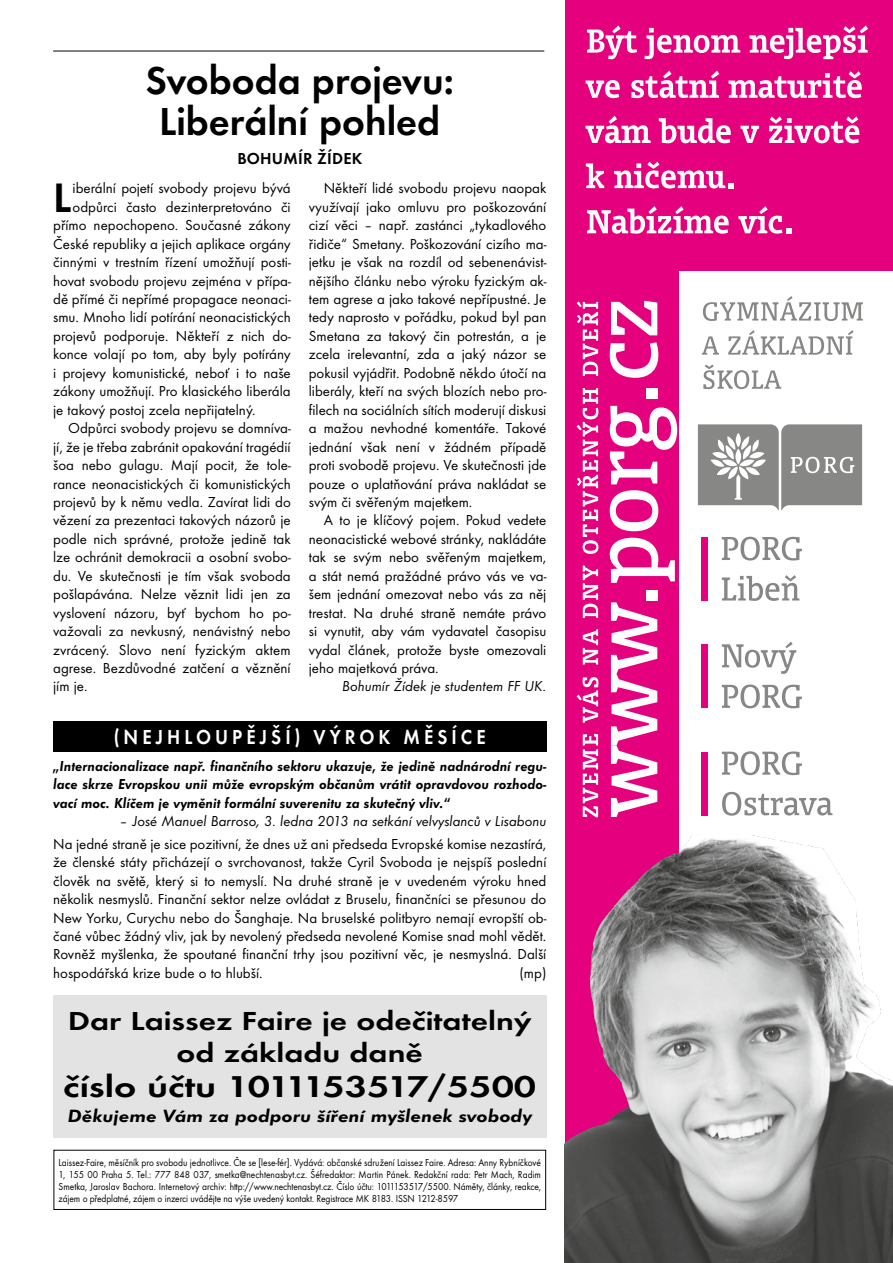
<style>
.page{position:relative;width:893px;height:1263px;background:#fff}
.page>*{position:absolute;margin:0;border:0;box-sizing:border-box;transform-origin:0 0}
.t1{font:600 42.6px "Futura TOT";color:#000}
.t2{font:600 40.5px/40.5px "Futura TOT";color:#000;text-align:center}
.t3{font:600 31.2px "Futura TOT";letter-spacing:-.025em;color:#000;scale:1.26 1}
.t4{font:600 27px/31.5px "Futura TOT";color:#000;text-align:center;scale:1.24 1}
.t5{font:600 21px "Futura TOT";letter-spacing:.215em;color:#fff;scale:.9 1}
.t6{font:18.45px "Futura TOT Demi Obli";color:#000;scale:1.19 1}
.t7{font:600 16.5px "Futura TOT";letter-spacing:.015em;color:#000}
.t8{font:15px/18.5px "Futura TOT";color:#000;text-align:justify}
.t9{font:15px/18.5px "Futura TOT Demi Obli";color:#000;text-align:justify}
.t10{font:15px "Futura TOT Book Obli";color:#000}
.t11{font:10.5px/12px "Futura TOT";letter-spacing:-.01em;color:#000;text-align:justify;scale:.9 1}
</style>
<div class="page">
<div style="left:566px;top:0;width:327px;height:270px;background:#e5007d"></div>
<div style="left:566px;top:0;width:113px;height:1263px;background:#e5007d"></div>
<svg style="left:722px;top:537px;width:80px;height:23px"></svg>
<svg style="left:722px;top:575px;width:77px;height:26px"></svg>
<svg style="left:722px;top:641px;width:74px;height:33px"></svg>
<svg style="left:722px;top:684px;width:80px;height:24px"></svg>
<svg style="left:722px;top:751px;width:80px;height:24px"></svg>
<svg style="left:722px;top:792px;width:110px;height:22px"></svg>
<svg style="left:698px;top:424px;width:164px;height:86px;background:#9c9c9b"></svg>
<svg style="left:703px;top:296px;width:160px;height:25px"></svg>
<svg style="left:702px;top:336px;width:17px;height:19px"></svg>
<svg style="left:728px;top:330px;width:126px;height:25px"></svg>
<svg style="left:703px;top:364px;width:78px;height:25px"></svg>
<div style="left:701px;top:537px;width:7px;height:64px;background:#e5007d"></div>
<div style="left:701px;top:644px;width:7px;height:64px;background:#e5007d"></div>
<div style="left:701px;top:752px;width:7px;height:64px;background:#e5007d"></div>
<svg style="left:587px;top:25px;width:50px;height:34px"></svg>
<svg style="left:644px;top:28px;width:96px;height:31px"></svg>
<svg style="left:749px;top:25px;width:119px;height:34px"></svg>
<svg style="left:586px;top:80px;width:34px;height:18px"></svg>
<svg style="left:631px;top:71px;width:88px;height:27px"></svg>
<svg style="left:728px;top:71px;width:134px;height:27px"></svg>
<svg style="left:586px;top:116px;width:65px;height:27px"></svg>
<svg style="left:659px;top:118px;width:72px;height:25px"></svg>
<svg style="left:740px;top:126px;width:19px;height:17px"></svg>
<svg style="left:769px;top:116px;width:91px;height:27px"></svg>
<svg style="left:586px;top:163px;width:18px;height:25px"></svg>
<svg style="left:614px;top:162px;width:119px;height:26px"></svg>
<svg style="left:587px;top:206px;width:142px;height:28px"></svg>
<svg style="left:738px;top:206px;width:53px;height:28px"></svg>
<svg style="left:611px;top:602px;width:46px;height:212px"></svg>
<div style="left:646px;top:591px;width:11px;height:10px;background:#fff"></div>
<svg style="left:610px;top:538px;width:65px;height:45px"></svg>
<svg style="left:610px;top:490px;width:48px;height:41px"></svg>
<svg style="left:610px;top:406px;width:67px;height:78px"></svg>
<div style="left:646px;top:388px;width:11px;height:10px;background:#fff"></div>
<svg style="left:610px;top:342px;width:48px;height:36px"></svg>
<svg style="left:611px;top:301px;width:46px;height:34px"></svg>
<svg style="left:583px;top:734px;width:15px;height:80px"></svg>
<svg style="left:576px;top:677px;width:22px;height:46px"></svg>
<svg style="left:583px;top:629px;width:15px;height:36px"></svg>
<svg style="left:583px;top:565px;width:15px;height:53px"></svg>
<svg style="left:576px;top:388px;width:22px;height:166px"></svg>
<svg style="left:576px;top:301px;width:22px;height:75px"></svg>
<img style="left:564px;top:814px;width:329px;height:449px">
<div style="left:54px;top:1150px;width:492px;height:60px;border:1px solid #000"></div>
<hr style="left:53px;top:51px;width:491px;height:1px;background:#000">
<div style="left:53px;top:721px;width:493px;height:30px;background:#000"></div>
<div style="left:53px;top:994px;width:493px;height:143px;background:#e3e3e3"></div>
<h2 class="t2" style="left:146px;top:60px;width:310px">Svoboda projevu:<br>Liberální pohled</h2>
<p class="t7" style="left:237px;top:148px;width:126px">Boh umír Žídek</p>
<h1 class="t1" style="left:53px;top:172px;width:20px">L</h1>
<p class="t8" style="left:73px;top:179px;width:220px">iberální pojetí svobody projevu bývá</p>
<p class="t8" style="left:73px;top:197px;width:220px">odpůrci často dezinterpretováno či</p>
<p class="t8" style="left:53px;top:216px;width:239px">přímo nepochopeno. Současné zákony</p>
<p class="t8" style="left:53px;top:234px;width:239px">České republiky a jejich aplikace orgány</p>
<p class="t8" style="left:53px;top:253px;width:239px">činnými v trestním řízení umožňují posti-</p>
<p class="t8" style="left:53px;top:271px;width:239px">hovat svobodu projevu zejména v přípa-</p>
<p class="t8" style="left:53px;top:290px;width:239px">dě přímé či nepřímé propagace neonaci-</p>
<p class="t8" style="left:53px;top:308px;width:239px">smu. Mnoho lidí potírání neonacistických</p>
<p class="t8" style="left:53px;top:327px;width:239px">projevů podporuje. Někteří z nich do-</p>
<p class="t8" style="left:53px;top:345px;width:239px">konce volají po tom, aby byly potírány</p>
<p class="t8" style="left:53px;top:363px;width:239px">i projevy komunistické, neboť i to naše</p>
<p class="t8" style="left:53px;top:382px;width:239px">zákony umožňují. Pro klasického liberála</p>
<p class="t8" style="left:53px;top:400px;width:204px">je takový postoj zcela nepřijatelný.</p>
<p class="t8" style="left:68px;top:419px;width:224px">Odpůrci svobody projevu se domníva-</p>
<p class="t8" style="left:53px;top:437px;width:239px">jí, že je třeba zabránit opakování tragédií</p>
<p class="t8" style="left:53px;top:456px;width:239px">šoa nebo gulagu. Mají pocit, že tole-</p>
<p class="t8" style="left:53px;top:474px;width:239px">rance neonacistických či komunistických</p>
<p class="t8" style="left:53px;top:493px;width:239px">projevů by k němu vedla. Zavírat lidi do</p>
<p class="t8" style="left:53px;top:511px;width:239px">vězení za prezentaci takových názorů je</p>
<p class="t8" style="left:53px;top:529px;width:239px">podle nich správné, protože jedině tak</p>
<p class="t8" style="left:53px;top:548px;width:239px">lze ochránit demokracii a osobní svobo-</p>
<p class="t8" style="left:53px;top:566px;width:239px">du. Ve skutečnosti je tím však svoboda</p>
<p class="t8" style="left:53px;top:585px;width:239px">pošlapávána. Nelze věznit lidi jen za</p>
<p class="t8" style="left:53px;top:603px;width:239px">vyslovení názoru, byť bychom ho po-</p>
<p class="t8" style="left:53px;top:622px;width:239px">važovali za nevkusný, nenávistný nebo</p>
<p class="t8" style="left:53px;top:640px;width:239px">zvrácený. Slovo není fyzickým aktem</p>
<p class="t8" style="left:53px;top:659px;width:239px">agrese. Bezdůvodné zatčení a věznění</p>
<p class="t8" style="left:53px;top:677px;width:36px">jím je.</p>
<p class="t8" style="left:309px;top:179px;width:239px;text-indent:15px">Někteří lidé svobodu projevu naopak využívají jako omluvu pro poškozování cizí věci – např. zastánci „tykadlového řidiče“ Smetany. Poškozování cizího ma&shy;jetku je však na rozdíl od sebenenávist&shy;nějšího článku nebo výroku fyzickým ak&shy;tem agrese a jako takové nepřípustné. Je tedy naprosto v pořádku, pokud byl pan Smetana za takový čin potrestán, a je zcela irelevantní, zda a jaký názor se pokusil vyjádřit. Podobně někdo útočí na liberály, kteří na svých blozích nebo pro&shy;filech na sociálních sítích moderují diskusi a mažou nevhodné komentáře. Takové jednání však není v žádném případě proti svobodě projevu. Ve skutečnosti jde pouze o uplatňování práva nakládat se svým či svěřeným majetkem.</p>
<p class="t8" style="left:309px;top:511px;width:239px;text-indent:15px">A to je klíčový pojem. Pokud vedete neonacistické webové stránky, nakládáte tak se svým nebo svěřeným majetkem, a stát nemá pražádné právo vás ve va&shy;šem jednání omezovat nebo vás za něj trestat. Na druhé straně nemáte právo si vynutit, aby vám vydavatel časopisu vydal článek, protože byste omezovali jeho majetková práva.</p>
<p class="t10" style="left:342px;top:677px;width:206px">Bohumír Žídek je studentem FF UK.</p>
<h3 class="t5" style="left:114px;top:725px;width:27px">(Nejhl</h3>
<h3 class="t5" style="left:196px;top:725px;width:309px">oupějš í) v ýr ok měs íce</h3>
<p class="t9" style="left:53px;top:756px;width:495px">„Internacionalizace např. finančního sektoru ukazuje, že jedině nadnárodní regu&shy;lace skrze Evropskou unii může evropským občanům vrátit opravdovou rozhodo&shy;vací moc. Klíčem je vyměnit formální suverenitu za skutečný vliv.“</p>
<p class="t10" style="left:119px;top:812px;width:428px">– José Manuel Barroso, 3. ledna 2013 na setkání velvyslanců v Lisabonu</p>
<p class="t8" style="left:53px;top:834px;width:495px">Na jedné straně je sice pozitivní, že dnes už ani předseda Evropské komise nezastírá, že členské státy přicházejí o svrchovanost, takže Cyril Svoboda je nejspíš poslední člověk na světě, který si to nemyslí. Na druhé straně je v uvedeném výroku hned několik nesmyslů. Finanční sektor nelze ovládat z Bruselu, finančníci se přesunou do New Yorku, Curychu nebo do Šanghaje. Na bruselské politbyro nemají evropští ob&shy;čané vůbec žádný vliv, jak by nevolený předseda nevolené Komise snad mohl vědět.<br>Rovněž myšlenka, že spoutané finanční trhy jsou pozitivní věc, je nesmyslná. Další hospodářská krize bude o to hlubší.</p>
<p class="t8" style="left:519px;top:963px;width:28px">(mp)</p>
<h3 class="t4" style="left:68px;top:1005px;width:376px">Dar Laissez Faire je odečitatelný od základu daně</h3>
<h3 class="t3" style="left:63px;top:1068px;width:377px">číslo účtu 1011153517/5500</h3>
<p class="t6" style="left:68px;top:1105px;width:392px">Děkujeme Vám za podporu šíření myšlenek svobody</p>
<p class="t11" style="left:59px;top:1156px;width:538px">Laissez-Faire, měsíčník pro svobodu jednotlivce. Čte se [lese-fér]. Vydává: občanské sdružení Laissez Faire. Adresa: Anny Rybníčkové 1, 155 00 Praha 5. tel.: 777 848 037, smetka@nechtenasbyt.cz. Šéfredaktor: Martin Pánek. Redakční rada: Petr Mach, Radim Smetka, Jaroslav Bachora. Internetový archiv: http://www.nechtenasbyt.cz. číslo účtu: 1011153517/5500. Náměty, články, reakce, zájem o předplatné, zájem o inzerci uvádějte na výše uvedený kontakt. Registrace MK 8183. ISSN 1212-8597</p>
</div>
